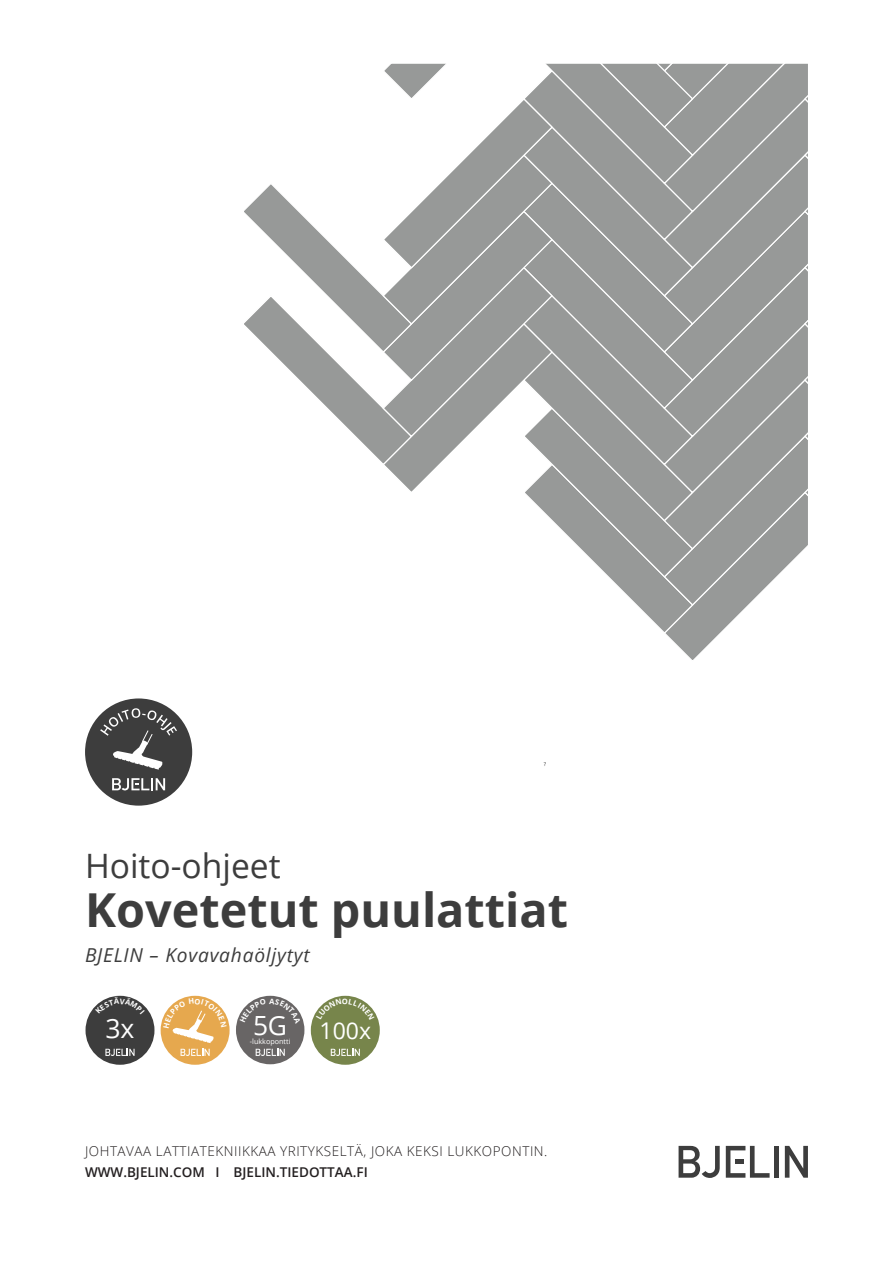
<style>
.page{position:relative;width:893px;height:1263px;background:#fff}
.page>*{position:absolute;margin:0;border:0;box-sizing:border-box;transform-origin:0 0}
.t1{font:700 46.8px "Open Sans";color:#3d3d3d}
.t2{font:33.6px "Open Sans";color:#3d3d3d}
.t3{font:26.55px "Open Sans";color:#fff}
.t4{font:26.4px "Open Sans";color:#fff}
.t5{font:23.1px "Open Sans";color:#fff}
.t6{font:italic 19.2px "Open Sans";letter-spacing:.04em;color:#3d3d3d}
.t7{font:300 13.5px "Open Sans";letter-spacing:.04em;color:#231f20}
.t8{font:600 13.5px "Open Sans";color:#231f20}
.t9{font:7.2px "Open Sans";color:#fff}
.t10{font:5.55px "Open Sans";color:#3d3d3d}
</style>
<div class="page">
<svg style="left:244px;top:64px;width:564px;height:596px"></svg>
<div style="left:86px;top:996px;width:68px;height:69px;background:#3d3d3d;border-radius:50%"></div>
<div style="left:236px;top:996px;width:68px;height:68px;background:#686565;border-radius:50%"></div>
<svg style="left:256px;top:1049px;width:29px;height:7px"></svg>
<div style="left:311px;top:996px;width:69px;height:69px;background:#77854b;border-radius:50%"></div>
<svg style="left:331px;top:1049px;width:29px;height:7px"></svg>
<svg style="left:105px;top:1049px;width:30px;height:7px"></svg>
<div style="left:161px;top:996px;width:69px;height:69px;background:#e6a84e;border-radius:50%"></div>
<svg style="left:181px;top:1049px;width:29px;height:7px"></svg>
<svg style="left:679px;top:1146px;width:41px;height:32px"></svg>
<div style="left:774px;top:1146px;width:5px;height:32px;background:#3d3d3d"></div>
<svg style="left:785px;top:1146px;width:23px;height:32px"></svg>
<svg style="left:726px;top:1146px;width:44px;height:32px"></svg>
<div style="left:85px;top:698px;width:107px;height:108px;background:#3d3d3d;border-radius:50%"></div>
<svg style="left:112px;top:778px;width:53px;height:12px"></svg>
<svg style="left:100px;top:708px;width:77px;height:61px"></svg>
<svg style="left:95px;top:997px;width:50px;height:10px"></svg>
<svg style="left:240px;top:998px;width:61px;height:17px"></svg>
<svg style="left:316px;top:998px;width:58px;height:14px"></svg>
<svg style="left:163px;top:998px;width:64px;height:45px"></svg>
<p class="t10" style="left:544px;top:761px;width:4px">?</p>
<h2 class="t2" style="left:85px;top:843px;width:197px">Hoito-ohjeet</h2>
<h1 class="t1" style="left:85px;top:877px;width:484px">Kovetetut puulattiat</h1>
<h3 class="t6" style="left:85px;top:942px;width:226px">BJELIN – Kovavahaöljytyt</h3>
<h3 class="t3" style="left:105px;top:1010px;width:31px">3x</h3>
<h3 class="t4" style="left:253px;top:1008px;width:35px">5G</h3>
<h3 class="t5" style="left:319px;top:1014px;width:53px">100x</h3>
<p class="t9" style="left:250px;top:1036px;width:42px">-lukkopontti</p>
<p class="t7" style="left:85px;top:1142px;width:464px">JOHTAVAA LATTIATEKNIIKKAA YRITYKSELTÄ, JOKA KEKSI LUKKOPONTIN.</p>
<p class="t8" style="left:85px;top:1163px;width:284px">WWW.BJELIN.COM I BJELIN.TIEDOTTAA.FI</p>
</div>
